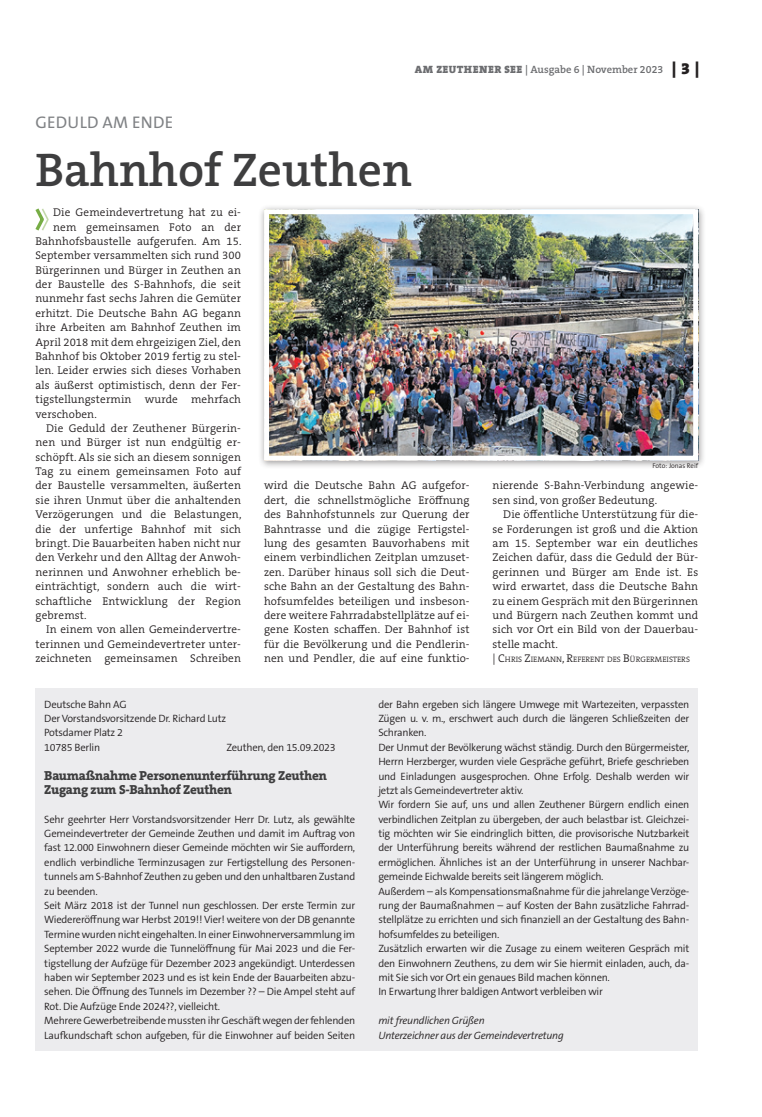
<style>
.page{position:relative;width:762px;height:1117px;background:#fff}
.page>*{position:absolute;margin:0;border:0;box-sizing:border-box;transform-origin:0 0}
.ÜS_1{font:600 47.5px "The Serif B W6";color:#3e3e3f}
.DZ{font:16.88px "The Sans B W5 Plain";letter-spacing:.015em;color:#808285}
.ZÜ{font:800 13.12px "The Serif B W8";letter-spacing:-.02em;color:#3e3e3f}
.FT{font:300 11.25px/14.4px "The Serif B W4";letter-spacing:.01em;color:#231f20;text-align:justify}
.BU_AZ{font:300 10.62px/14.4px "The Sans B W4";letter-spacing:-.02em;color:#231f20;text-align:justify}
.BU_AZ-2{font:italic 300 10.62px "The Sans B W4";letter-spacing:-.02em;color:#231f20}
.t1{font:600 10.62px "The Serif B W6";color:#6c6d70}
.AUTORENZEILE{font:300 7.88px "The Serif B W4";color:#231f20}
.Fotozeile{font:300 6.88px "The Sans B W4";color:#231f20}
.s1{font-family:"The Serif B W9";font-weight:900}
.s2{font-family:"The Serif B W9";font-weight:900;font-size:16.25px;color:#231f20}
.s3{font-size:11.25px}
</style>
<div class="page">
<div style="left:35px;top:688px;width:663px;height:362px;background:#ececee"></div>
<svg style="left:35px;top:208px;width:14px;height:23px"></svg>
<div style="left:258px;top:203px;width:448px;height:265px;background:#231f20;opacity:.45"></div>
<img style="left:270px;top:215px;width:422px;height:239px">
<div style="left:264px;top:209px;width:434px;height:251px;border:5px solid #fff"></div>
<p class="t1" style="left:415px;top:63px;width:286px"><span class="s1">AM ZEUTHENER SEE</span> | Ausgabe 6 | November 2023 <span class="s2">| 3 |</span></p>
<p class="DZ" style="left:36px;top:111px;width:139px">GEDULD AM ENDE</p>
<p class="ÜS_1" style="left:35px;top:139px;width:378px">Bahnhof Zeuthen</p>
<p class="FT" style="left:53px;top:205px;width:189px">Die Gemeindevertretung hat zu ei-</p>
<p class="FT" style="left:53px;top:219px;width:189px">nem gemeinsamen Foto an der</p>
<p class="FT" style="left:35px;top:234px;width:207px">Bahnhofsbaustelle aufgerufen. Am 15.</p>
<p class="FT" style="left:35px;top:248px;width:207px">September versammelten sich rund 300</p>
<p class="FT" style="left:35px;top:263px;width:207px">Bürgerinnen und Bürger in Zeuthen an</p>
<p class="FT" style="left:35px;top:277px;width:207px">der Baustelle des S-Bahnhofs, die seit</p>
<p class="FT" style="left:35px;top:291px;width:207px">nunmehr fast sechs Jahren die Gemüter</p>
<p class="FT" style="left:35px;top:306px;width:207px">erhitzt. Die Deutsche Bahn AG begann</p>
<p class="FT" style="left:35px;top:320px;width:207px">ihre Arbeiten am Bahnhof Zeuthen im</p>
<p class="FT" style="left:35px;top:334px;width:207px">April 2018 mit dem ehrgeizigen Ziel, den</p>
<p class="FT" style="left:35px;top:349px;width:207px">Bahnhof bis Oktober 2019 fertig zu stel-</p>
<p class="FT" style="left:35px;top:363px;width:207px">len. Leider erwies sich dieses Vorhaben</p>
<p class="FT" style="left:35px;top:378px;width:207px">als äußerst optimistisch, denn der Fer-</p>
<p class="FT" style="left:35px;top:392px;width:207px">tigstellungstermin wurde mehrfach</p>
<p class="FT" style="left:35px;top:406px;width:63px">verschoben.</p>
<p class="FT" style="left:35px;top:421px;width:208px;text-indent:11px">Die Geduld der Zeuthener Bürgerin&shy;nen und Bürger ist nun endgültig er&shy;schöpft. Als sie sich an diesem sonnigen Tag zu einem gemeinsamen Foto auf der Baustelle versammelten, äußerten sie ihren Unmut über die anhaltenden Verzögerungen und die Belastungen, die der unfertige Bahnhof mit sich bringt. Die Bauarbeiten haben nicht nur den Verkehr und den Alltag der Anwoh&shy;nerinnen und Anwohner erheblich be&shy;einträchtigt, sondern auch die wirt&shy;schaftliche Entwicklung der Region gebremst.</p>
<p class="FT" style="left:35px;top:622px;width:207px;text-indent:11px">In einem von allen Gemeindervertre&shy;terinnen und Gemeindevertreter unter&shy;zeichneten gemeinsamen Schreiben</p>
<p class="Fotozeile" style="left:652px;top:461px;width:47px">Foto: Jonas Reif</p>
<p class="FT" style="left:264px;top:478px;width:207px">wird die Deutsche Bahn AG aufgefor&shy;dert, die schnellstmögliche Eröffnung des Bahnhofstunnels zur Querung der Bahntrasse und die zügige Fertigstel&shy;lung des gesamten Bauvorhabens mit einem verbindlichen Zeitplan umzuset&shy;zen. Darüber hinaus soll sich die Deut&shy;sche Bahn an der Gestaltung des Bahn&shy;hofsumfeldes beteiligen und insbeson&shy;dere weitere Fahrradabstellplätze auf ei&shy;gene Kosten schaffen. Der Bahnhof ist für die Bevölkerung und die Pendlerin&shy;nen und Pendler, die auf eine funktio-</p>
<p class="FT" style="left:493px;top:478px;width:207px">nierende S-Bahn-Verbindung angewie&shy;sen sind, von großer Bedeutung.</p>
<p class="FT" style="left:493px;top:507px;width:207px;text-indent:11px">Die öffentliche Unterstützung für die&shy;se Forderungen ist groß und die Aktion am 15. September war ein deutliches Zeichen dafür, dass die Geduld der Bür&shy;gerinnen und Bürger am Ende ist. Es wird erwartet, dass die Deutsche Bahn zu einem Gespräch mit den Bürgerinnen und Bürgern nach Zeuthen kommt und sich vor Ort ein Bild von der Dauerbau&shy;stelle macht.</p>
<p class="AUTORENZEILE" style="left:493px;top:654px;width:199px"><span class="s3">| C</span>HRIS <span class="s3">Z</span>IEMANN<span class="s3">, R</span>EFERENT DES <span class="s3">B</span>ÜRGERMEISTERS</p>
<p class="BU_AZ" style="left:44px;top:696px;width:84px">Deutsche Bahn AG</p>
<p class="BU_AZ" style="left:44px;top:711px;width:183px">Der Vorstandsvorsitzende Dr. Richard Lutz</p>
<p class="BU_AZ" style="left:44px;top:725px;width:80px">Potsdamer Platz 2</p>
<p class="BU_AZ" style="left:44px;top:739px;width:57px">10785 Berlin</p>
<p class="BU_AZ" style="left:226px;top:739px;width:111px">Zeuthen, den 15.09.2023</p>
<p class="ZÜ" style="left:44px;top:766px;width:284px">Baumaßnahme Personenunterführung Zeuthen</p>
<p class="ZÜ" style="left:44px;top:780px;width:189px">Zugang zum S-Bahnhof Zeuthen</p>
<p class="BU_AZ" style="left:44px;top:811px;width:312px">Sehr geehrter Herr Vorstandsvorsitzender Herr Dr. Lutz, als gewählte Gemeindevertreter der Gemeinde Zeuthen und damit im Auftrag von fast 12.000 Einwohnern dieser Gemeinde möchten wir Sie auffordern, endlich verbindliche Terminzusagen zur Fertigstellung des Personen&shy;tunnels am S-Bahnhof Zeuthen zu geben und den unhaltbaren Zustand zu beenden.</p>
<p class="BU_AZ" style="left:44px;top:898px;width:312px">Seit März 2018 ist der Tunnel nun geschlossen. Der erste Termin zur Wiedereröffnung war Herbst 2019!! Vier! weitere von der DB genannte Termine wurden nicht eingehalten. In einer Einwohnerversammlung im September 2022 wurde die Tunnelöffnung für Mai 2023 und die Fer&shy;tigstellung der Aufzüge für Dezember 2023 angekündigt. Unterdessen haben wir September 2023 und es ist kein Ende der Bauarbeiten abzu&shy;sehen. Die Öffnung des Tunnels im Dezember ?? – Die Ampel steht auf Rot. Die Aufzüge Ende 2024??, vielleicht.</p>
<p class="BU_AZ" style="left:44px;top:1013px;width:312px">Mehrere Gewerbetreibende mussten ihr Geschäft wegen der fehlenden<br>Laufkundschaft schon aufgeben, für die Einwohner auf beiden Seiten</p>
<p class="BU_AZ" style="left:378px;top:696px;width:312px">der Bahn ergeben sich längere Umwege mit Wartezeiten, verpassten Zügen u. v. m., erschwert auch durch die längeren Schließzeiten der Schranken.</p>
<p class="BU_AZ" style="left:378px;top:739px;width:312px">Der Unmut der Bevölkerung wächst ständig. Durch den Bürgermeister, Herrn Herzberger, wurden viele Gespräche geführt, Briefe geschrieben und Einladungen ausgesprochen. Ohne Erfolg. Deshalb werden wir jetzt als Gemeindevertreter aktiv.</p>
<p class="BU_AZ" style="left:378px;top:797px;width:312px">Wir fordern Sie auf, uns und allen Zeuthener Bürgern endlich einen verbindlichen Zeitplan zu übergeben, der auch belastbar ist. Gleichzei&shy;tig möchten wir Sie eindringlich bitten, die provisorische Nutzbarkeit der Unterführung bereits während der restlichen Baumaßnahme zu ermöglichen. Ähnliches ist an der Unterführung in unserer Nachbar&shy;gemeinde Eichwalde bereits seit längerem möglich.</p>
<p class="BU_AZ" style="left:378px;top:883px;width:312px">Außerdem – als Kompensationsmaßnahme für die jahrelange Verzöge&shy;rung der Baumaßnahmen – auf Kosten der Bahn zusätzliche Fahrrad&shy;stellplätze zu errichten und sich finanziell an der Gestaltung des Bahn&shy;hofsumfeldes zu beteiligen.</p>
<p class="BU_AZ" style="left:378px;top:941px;width:312px">Zusätzlich erwarten wir die Zusage zu einem weiteren Gespräch mit den Einwohnern Zeuthens, zu dem wir Sie hiermit einladen, auch, da&shy;mit Sie sich vor Ort ein genaues Bild machen können.</p>
<p class="BU_AZ" style="left:378px;top:984px;width:226px">In Erwartung Ihrer baldigen Antwort verbleiben wir</p>
<p class="BU_AZ-2" style="left:378px;top:1013px;width:108px">mit freundlichen Grüßen</p>
<p class="BU_AZ-2" style="left:378px;top:1028px;width:187px">Unterzeichner aus der Gemeindevertretung</p>
</div>
